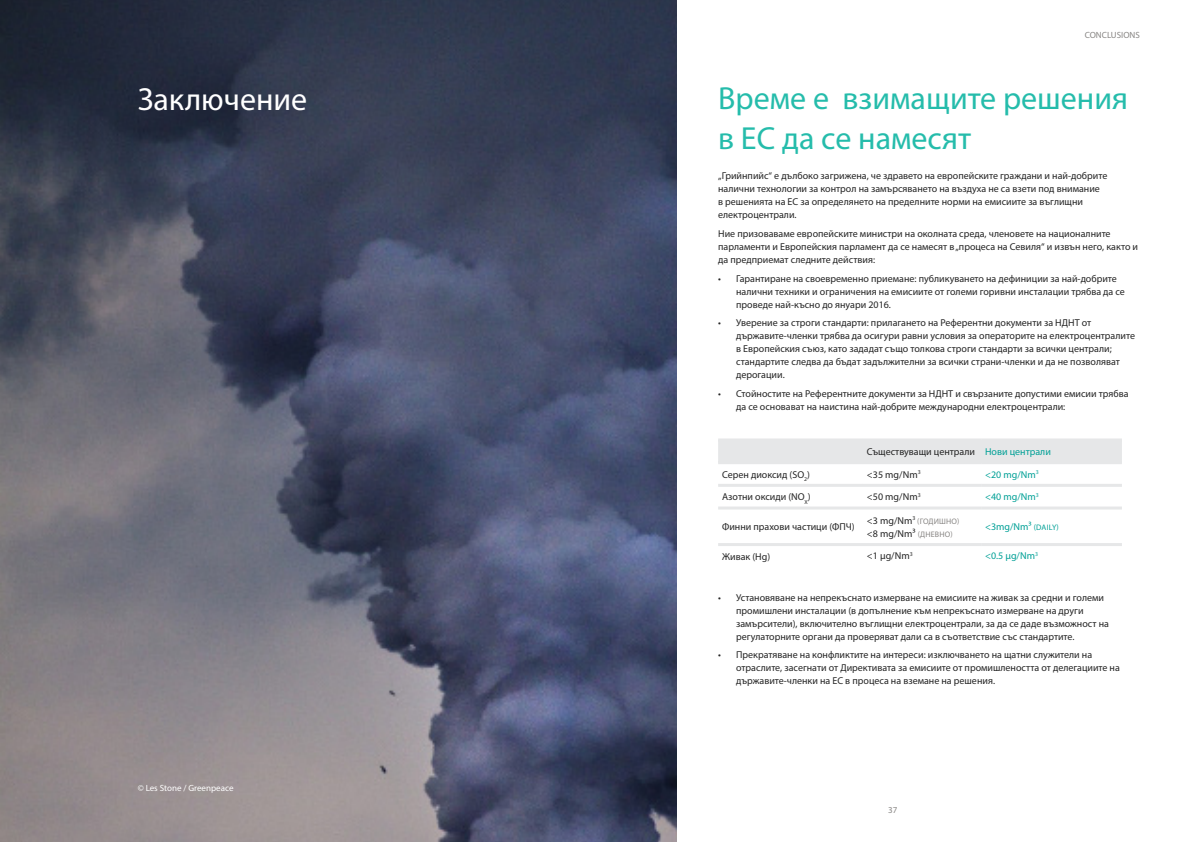
<style>
.page{position:relative;width:1191px;height:842px;background:#fff}
.page>*{position:absolute;margin:0;border:0;box-sizing:border-box;transform-origin:0 0}
.t1{font:32px/40px "Myriad Pro";color:#25bcab}
.t2{font:32px "Myriad Pro";color:#fff}
.t3{font:10px/13px "Myriad Pro";color:#242424}
.t4{font:10px "Myriad Pro";color:#00a096}
.t5{font:9px "Myriad Pro";color:#fff}
.t6{font:9px "Myriad Pro";color:#888684}
.t7{font:8px "Myriad Pro";letter-spacing:.02em;color:#888684}
.s1{color:#00a096}
.s2{font-size:10px;color:#242424}
.s3{font-size:8px;color:#888684}
.s4{font-size:8px}
</style>
<div class="page">
<img style="left:0;top:0;width:676px;height:842px">
<div style="left:718px;top:441px;width:404px;height:20px;background:#e6e7e8"></div>
<hr style="left:718px;top:461px;width:145px;height:3px;background:#e6e7e8">
<hr style="left:863px;top:461px;width:118px;height:3px;background:#e6e7e8">
<hr style="left:981px;top:461px;width:141px;height:3px;background:#e6e7e8">
<hr style="left:718px;top:484px;width:145px;height:3px;background:#e6e7e8">
<hr style="left:863px;top:484px;width:118px;height:3px;background:#e6e7e8">
<hr style="left:981px;top:484px;width:141px;height:3px;background:#e6e7e8">
<hr style="left:718px;top:506px;width:145px;height:3px;background:#e6e7e8">
<hr style="left:863px;top:506px;width:118px;height:3px;background:#e6e7e8">
<hr style="left:981px;top:506px;width:141px;height:3px;background:#e6e7e8">
<hr style="left:718px;top:543px;width:145px;height:3px;background:#e6e7e8">
<hr style="left:863px;top:543px;width:118px;height:3px;background:#e6e7e8">
<hr style="left:981px;top:543px;width:141px;height:3px;background:#e6e7e8">
<hr style="left:718px;top:438px;width:145px;height:3px;background:#e6e7e8">
<hr style="left:863px;top:438px;width:118px;height:3px;background:#e6e7e8">
<hr style="left:981px;top:438px;width:141px;height:3px;background:#e6e7e8">
<h1 class="t2" style="left:138px;top:80px;width:171px">Заключение</h1>
<p class="t5" style="left:138px;top:782px;width:97px">© Les Stone / Greenpeace</p>
<p class="t6" style="left:1084px;top:29px;width:57px">CONCLUSIONS</p>
<h1 class="t1" style="left:718px;top:78px;width:411px">Време е взимащите решения в ЕС да се намесят</h1>
<p class="t3" style="left:718px;top:169px;width:391px">„Грийнпийс“ е дълбоко загрижена, че здравето на европейските граждани и най-добрите налични технологии за контрол на замърсяването на въздуха не са взети под внимание в решенията на ЕС за определянето на пределните норми на емисиите за въглищни електроцентрали.</p>
<p class="t3" style="left:718px;top:227px;width:421px">Ние призоваваме европейските министри на околната среда, членовете на националните парламенти и Европейския парламент да се намесят в „процеса на Севиля“ и извън него, както и да предприемат следните действия:</p>
<p class="t3" style="left:736px;top:272px;width:390px;text-indent:-18px">• Гарантиране на своевременно приемане: публикуването на дефиниции за най-добрите налични техники и ограничения на емисиите от големи горивни инсталации трябва да се проведе най-късно до януари 2016.</p>
<p class="t3" style="left:736px;top:316px;width:400px;text-indent:-18px">• Уверение за строги стандарти: прилагането на Референтни документи за НДНТ от държавите-членки трябва да осигури равни условия за операторите на електроцентралите в Европейския съюз, като зададат също толкова строги стандарти за всички централи; стандартите следва да бъдат задължителни за всички страни-членки и да не позволяват дерогации.</p>
<p class="t3" style="left:736px;top:387px;width:394px;text-indent:-18px">• Стойностите на Референтните документи за НДНТ и свързаните допустими емисии трябва да се основават на наистина най-добрите международни електроцентрали:</p>
<p class="t3" style="left:867px;top:445px;width:185px">Съществуващи централи <span class="s1">Нови централи</span></p>
<p class="t3" style="left:722px;top:468px;width:89px">Серен диоксид (SO<sub>2</sub>)</p>
<p class="t3" style="left:867px;top:468px;width:55px">&lt;35 mg/Nm<sup>3</sup></p>
<p class="t4" style="left:985px;top:468px;width:55px">&lt;20 mg/Nm<sup>3</sup></p>
<p class="t3" style="left:722px;top:490px;width:90px">Азотни оксиди (NO<sub>X</sub>)</p>
<p class="t3" style="left:867px;top:490px;width:55px">&lt;50 mg/Nm<sup>3</sup></p>
<p class="t4" style="left:985px;top:491px;width:55px">&lt;40 mg/Nm<sup>3</sup></p>
<p class="t3" style="left:722px;top:520px;width:134px">Финни прахови частици (ФПЧ)</p>
<p class="t7" style="left:867px;top:516px;width:94px"><span class="s2">&lt;3 mg/Nm</span><sup>3</sup> (ГОДИШНО)</p>
<p class="t3" style="left:867px;top:526px;width:87px">&lt;8 mg/Nm³ <span class="s3">(ДНЕВНО)</span></p>
<p class="t4" style="left:985px;top:520px;width:75px">&lt;3mg/Nm³ <span class="s4">(DAILY)</span></p>
<p class="t3" style="left:722px;top:550px;width:50px">Живак (Hg)</p>
<p class="t3" style="left:867px;top:549px;width:47px">&lt;1 μg/Nm<sup>3</sup></p>
<p class="t4" style="left:985px;top:550px;width:54px">&lt;0.5 μg/Nm<sup>3</sup></p>
<p class="t3" style="left:736px;top:590px;width:374px;text-indent:-18px">• Установяване на непрекъснато измерване на емисиите на живак за средни и големи промишлени инсталации (в допълнение към непрекъснато измерване на други замърсители), включително въглищни електроцентрали, за да се даде възможност на регулаторните органи да проверяват дали са в съответствие със стандартите.</p>
<p class="t3" style="left:736px;top:648px;width:385px;text-indent:-18px">• Прекратяване на конфликтите на интереси: изключването на щатни служители на отраслите, засегнати от Директивата за емисиите от промишлеността от делегациите на държавите-членки на ЕС в процеса на вземане на решения.</p>
<p class="t6" style="left:888px;top:805px;width:11px">37</p>
</div>
